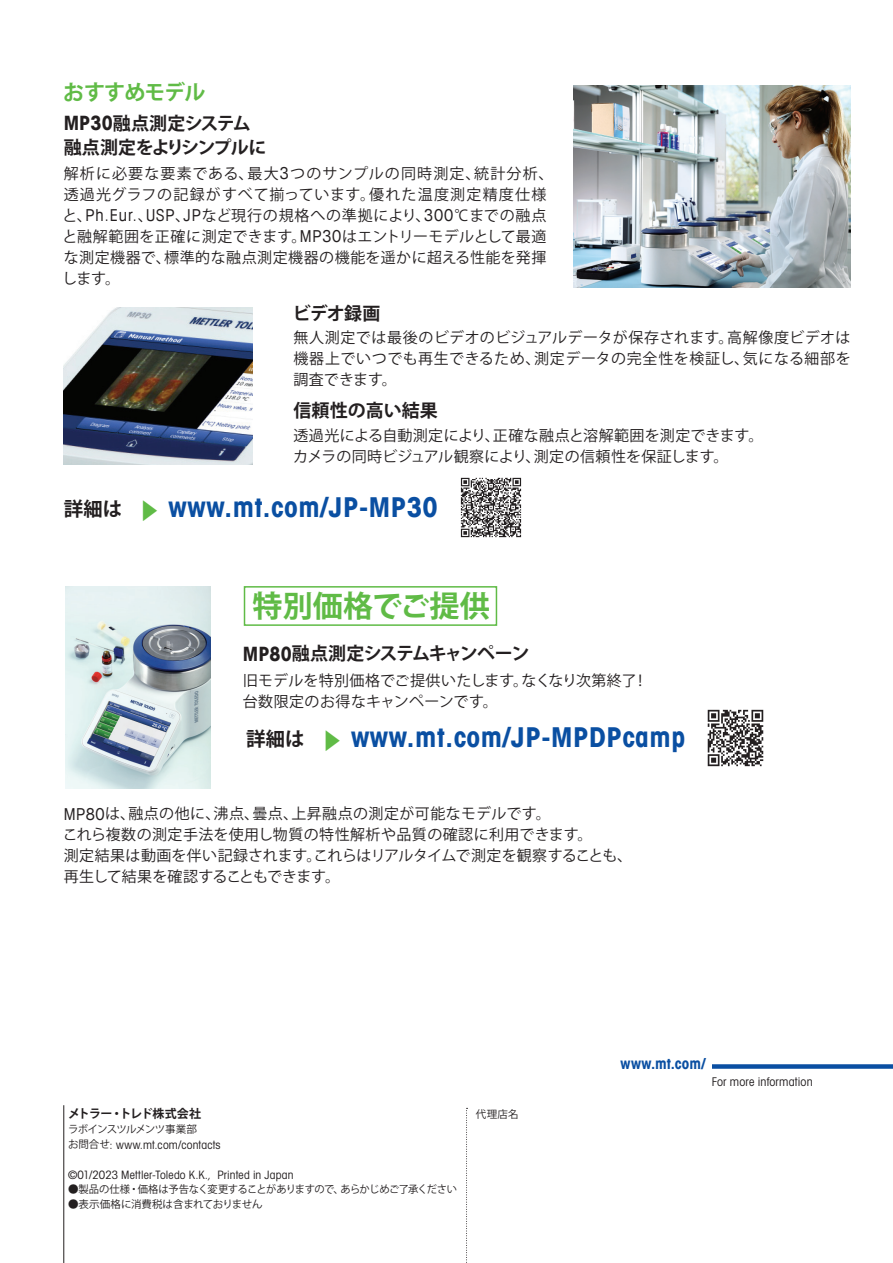
<style>
.page{position:relative;width:893px;height:1263px;background:#fff}
.page>*{position:absolute;margin:0;border:0;box-sizing:border-box;transform-origin:0 0}
.t1{font:700 30px "Koz Go Pro";letter-spacing:.01em;color:#60bb46}
.t2{font:700 condensed 27.45px "Avant Garde Com";letter-spacing:.025em;color:#0a4fa2}
.t3{font:700 21px "Koz Go Pro";letter-spacing:-.04em;color:#60bb46}
.t4{font:700 19.5px "Koz Go Pro";color:#231f20}
.t5{font:700 18px/24px "Koz Go Pro";letter-spacing:-.04em;color:#231f20}
.t6{font:700 18px "Koz Go Pro";letter-spacing:-.06em;color:#231f20}
.t7{font:700 18px "Koz Go Pro";color:#231f20}
.t8{font:15px/21px "Koz Go Pro";letter-spacing:.03em;color:#231f20}
.t9{font:15px/21px "Koz Go Pro";letter-spacing:.01em;color:#231f20}
.t10{font:700 condensed 15px "Avant Garde Com";letter-spacing:.02em;color:#0a4fa2}
.t11{font:12px "Avant Gardefor MT Bk";letter-spacing:.015em;color:#231f20}
.t12{font:700 12px "Koz Go Pro";letter-spacing:-.04em;color:#231f20}
.t13{font:11.55px "Avant Gardefor MT Bk";letter-spacing:.015em;color:#231f20}
.t14{font:10.5px "Koz Go Pro";letter-spacing:-.04em;color:#231f20}
.t15{font:10.5px "Koz Go Pro";letter-spacing:-.075em;color:#231f20}
.s1{font-family:"Avant Garde Com";font-stretch:condensed;font-size:19.8px}
.s2{font-family:"Avant Garde Com";font-stretch:condensed;font-size:16.5px}
.s3{font-family:"Koz Go Pro";font-stretch:normal;font-size:21.9px;color:#60bb46}
.s4{font-family:"Koz Go Pro";font-size:10.5px}
</style>
<div class="page">
<img style="left:573px;top:85px;width:277px;height:202px">
<img style="left:66px;top:586px;width:144px;height:202px">
<div style="left:712px;top:1064px;width:181px;height:5px;background:#0a4fa2"></div>
<hr style="left:63px;top:1105px;width:1px;height:158px;background:#231f20">
<svg style="left:466px;top:1108px;width:2px;height:155px"></svg>
<img style="left:64px;top:308px;width:188px;height:156px">
<img style="left:460px;top:477px;width:62px;height:61px">
<img style="left:707px;top:709px;width:57px;height:58px">
<div style="left:244px;top:586px;width:253px;height:40px;border:2px solid #60bb46"></div>
<h3 class="t3" style="left:63px;top:79px;width:144px">おすすめモデル</h3>
<p class="t5" style="left:64px;top:112px;width:204px"><span class="s1">MP30</span>融点測定システム融点測定をよりシンプルに</p>
<p class="t8" style="left:62px;top:163px;width:493px">解析に必要な要素である、最大<span class="s2">3</span>つのサンプルの同時測定、統計分析、透過光グラフの記録がすべて揃っています。優れた温度測定精度仕様と、<span class="s2">Ph.Eur.</span>、<span class="s2">USP</span>、<span class="s2">JP</span>など現行の規格への準拠により、<span class="s2">300</span>℃までの融点と融解範囲を正確に測定できます。<span class="s2">MP30</span>はエントリーモデルとして最適な測定機器で、標準的な融点測定機器の機能を遥かに超える性能を発揮します。</p>
<p class="t5" style="left:293px;top:302px;width:89px">ビデオ録画</p>
<p class="t8" style="left:293px;top:328px;width:559px;text-align:justify">無人測定では最後のビデオのビジュアルデータが保存されます。高解像度ビデオは機器上でいつでも再生できるため、測定データの完全性を検証し、気になる細部を調査できます。</p>
<h3 class="t4" style="left:64px;top:497px;width:60px">詳細は</h3>
<p class="t7" style="left:293px;top:399px;width:146px">信頼性の高い結果</p>
<p class="t9" style="left:293px;top:425px;width:472px">透過光による自動測定により、正確な融点と溶解範囲を測定できます。カメラの同時ビジュアル観察により、測定の信頼性を保証します。</p>
<h2 class="t2" style="left:138px;top:489px;width:301px"><span class="s3">▶</span> www.mt.com/JP-MP30</h2>
<h1 class="t1" style="left:252px;top:587px;width:239px">特別価格でご提供</h1>
<p class="t6" style="left:243px;top:642px;width:288px"><span class="s1">MP80</span>融点測定システムキャンペーン</p>
<p class="t8" style="left:243px;top:671px;width:406px">旧モデルを特別価格でご提供いたします。なくなり次第終了！台数限定のお得なキャンペーンです。</p>
<h3 class="t4" style="left:246px;top:727px;width:60px">詳細は</h3>
<h2 class="t2" style="left:320px;top:719px;width:366px"><span class="s3">▶</span> www.mt.com/JP-MPDPcamp</h2>
<p class="t8" style="left:63px;top:803px;width:571px"><span class="s2">MP80</span>は、融点の他に、沸点、曇点、上昇融点の測定が可能なモデルです。<br>これら複数の測定手法を使用し物質の特性解析や品質の確認に利用できます。<br>測定結果は動画を伴い記録されます。これらはリアルタイムで測定を観察することも、再生して結果を確認することもできます。</p>
<p class="t10" style="left:620px;top:1054px;width:87px">www.mt.com/</p>
<p class="t12" style="left:68px;top:1106px;width:135px">メトラー・トレド株式会社</p>
<p class="t15" style="left:68px;top:1123px;width:130px">ラボインスツルメンツ事業部</p>
<p class="t13" style="left:68px;top:1137px;width:154px"><span class="s4">お問合せ</span>: www.mt.com/contacts</p>
<p class="t13" style="left:68px;top:1167px;width:227px">©01/2023 Mettler-Toledo K.K., Printed in Japan</p>
<p class="t14" style="left:68px;top:1183px;width:390px">●製品の仕様・価格は予告なく変更することがありますので、あらかじめご了承ください</p>
<p class="t14" style="left:68px;top:1198px;width:196px">●表示価格に消費税は含まれておりません</p>
<p class="t14" style="left:476px;top:1107px;width:44px">代理店名</p>
<p class="t11" style="left:712px;top:1074px;width:103px">For more information</p>
</div>
